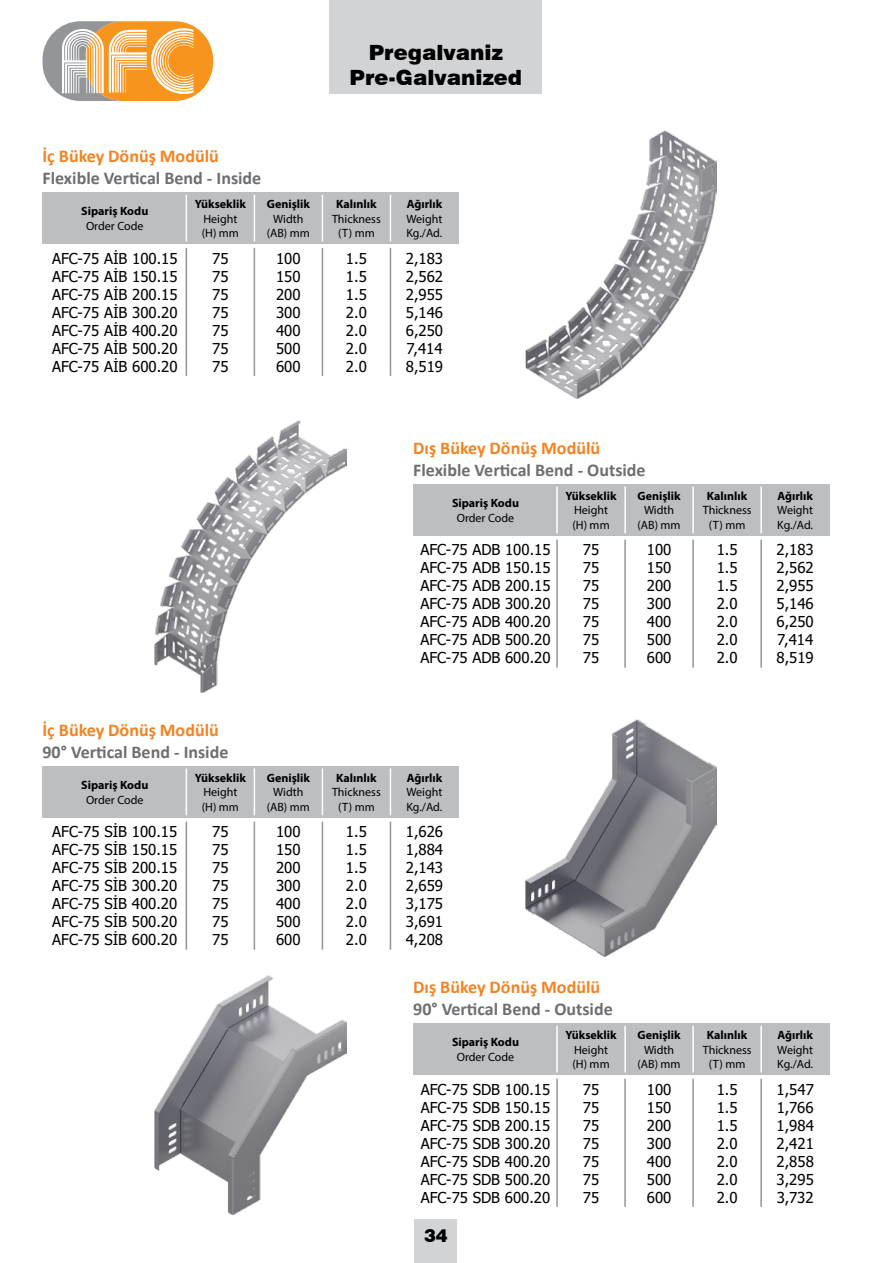
<style>
.page{position:relative;width:893px;height:1263px;background:#fff}
.page>*{position:absolute;margin:0;border:0;box-sizing:border-box;transform-origin:0 0}
.t1{font:900 21px/25.2px "Swiss 721 BT";color:#000;text-align:center}
.t2{font:700 18px "Calibri";color:#6d6e71}
.t3{font:700 18px "Calibri";color:#f58220}
.t4{font:900 18px "Swiss 721 BT";color:#000}
.t5{font:15px/18px "Tahoma";color:#000;text-align:justify}
.t6{font:12px/14.4px "Myriad Pro";color:#000}
.t7{font:700 12px "Myriad Pro";color:#000}
</style>
<div class="page">
<div style="left:415px;top:1219px;width:42px;height:44px;background:#d1d3d4"></div>
<div style="left:85px;top:21px;width:128px;height:80px;background:#f7941e;border-radius:38px"></div>
<svg style="left:43px;top:21px;width:151px;height:80px"></svg>
<div style="left:330px;top:0;width:212px;height:94px;background:#d1d3d4"></div>
<div style="left:43px;top:193px;width:144px;height:51px;background:#bcbec0"></div>
<div style="left:186px;top:193px;width:68px;height:51px;background:#bcbec0"></div>
<div style="left:254px;top:193px;width:68px;height:51px;background:#bcbec0"></div>
<div style="left:322px;top:193px;width:68px;height:51px;background:#bcbec0"></div>
<div style="left:390px;top:193px;width:68px;height:51px;background:#bcbec0"></div>
<hr style="left:186px;top:195px;width:1px;height:46px;background:#fff">
<hr style="left:186px;top:248px;width:1px;height:128px;background:#939598">
<hr style="left:254px;top:248px;width:1px;height:128px;background:#939598">
<hr style="left:322px;top:248px;width:1px;height:128px;background:#939598">
<hr style="left:390px;top:248px;width:1px;height:128px;background:#939598">
<hr style="left:254px;top:195px;width:1px;height:46px;background:#fff">
<hr style="left:322px;top:195px;width:1px;height:46px;background:#fff">
<hr style="left:390px;top:195px;width:1px;height:46px;background:#fff">
<div style="left:413px;top:484px;width:145px;height:51px;background:#bcbec0"></div>
<div style="left:557px;top:484px;width:68px;height:51px;background:#bcbec0"></div>
<div style="left:625px;top:484px;width:68px;height:51px;background:#bcbec0"></div>
<div style="left:693px;top:484px;width:68px;height:51px;background:#bcbec0"></div>
<div style="left:761px;top:484px;width:68px;height:51px;background:#bcbec0"></div>
<hr style="left:556px;top:487px;width:2px;height:46px;background:#fff">
<hr style="left:556px;top:540px;width:2px;height:128px;background:#939598">
<hr style="left:624px;top:540px;width:2px;height:128px;background:#939598">
<hr style="left:692px;top:540px;width:2px;height:128px;background:#939598">
<hr style="left:760px;top:540px;width:2px;height:128px;background:#939598">
<hr style="left:624px;top:487px;width:2px;height:46px;background:#fff">
<hr style="left:692px;top:487px;width:2px;height:46px;background:#fff">
<hr style="left:760px;top:487px;width:2px;height:46px;background:#fff">
<div style="left:43px;top:766px;width:144px;height:51px;background:#bcbec0"></div>
<div style="left:186px;top:766px;width:68px;height:51px;background:#bcbec0"></div>
<div style="left:254px;top:766px;width:68px;height:51px;background:#bcbec0"></div>
<div style="left:322px;top:766px;width:68px;height:51px;background:#bcbec0"></div>
<div style="left:390px;top:766px;width:68px;height:51px;background:#bcbec0"></div>
<hr style="left:186px;top:768px;width:1px;height:47px;background:#fff">
<hr style="left:186px;top:822px;width:1px;height:128px;background:#939598">
<hr style="left:254px;top:822px;width:1px;height:128px;background:#939598">
<hr style="left:322px;top:822px;width:1px;height:128px;background:#939598">
<hr style="left:390px;top:822px;width:1px;height:128px;background:#939598">
<hr style="left:254px;top:768px;width:1px;height:47px;background:#fff">
<hr style="left:322px;top:768px;width:1px;height:47px;background:#fff">
<hr style="left:390px;top:768px;width:1px;height:47px;background:#fff">
<div style="left:413px;top:1023px;width:145px;height:51px;background:#bcbec0"></div>
<div style="left:557px;top:1023px;width:68px;height:51px;background:#bcbec0"></div>
<div style="left:625px;top:1023px;width:68px;height:51px;background:#bcbec0"></div>
<div style="left:693px;top:1023px;width:68px;height:51px;background:#bcbec0"></div>
<div style="left:761px;top:1023px;width:68px;height:51px;background:#bcbec0"></div>
<hr style="left:556px;top:1026px;width:2px;height:46px;background:#fff">
<hr style="left:556px;top:1079px;width:2px;height:128px;background:#939598">
<hr style="left:624px;top:1079px;width:2px;height:128px;background:#939598">
<hr style="left:692px;top:1079px;width:2px;height:128px;background:#939598">
<hr style="left:760px;top:1079px;width:2px;height:128px;background:#939598">
<hr style="left:624px;top:1026px;width:2px;height:46px;background:#fff">
<hr style="left:692px;top:1026px;width:2px;height:46px;background:#fff">
<hr style="left:760px;top:1026px;width:2px;height:46px;background:#fff">
<img style="left:155px;top:421px;width:191px;height:271px">
<img style="left:525px;top:131px;width:192px;height:267px">
<img style="left:155px;top:976px;width:191px;height:239px">
<img style="left:525px;top:719px;width:192px;height:238px">
<p class="t3" style="left:43px;top:144px;width:178px">İç Bükey Dönüş Modülü</p>
<p class="t2" style="left:43px;top:165px;width:220px">Flexible Vertical Bend - Inside</p>
<h1 class="t1" style="left:349px;top:40px;width:174px">Pregalvaniz<br>Pre-Galvanized</h1>
<p class="t7" style="left:195px;top:196px;width:53px">Yükseklik</p>
<p class="t6" style="left:202px;top:211px;width:39px">Height (H) mm</p>
<p class="t7" style="left:267px;top:196px;width:45px">Genişlik</p>
<p class="t6" style="left:267px;top:211px;width:45px;text-align:center">Width (AB) mm</p>
<p class="t7" style="left:336px;top:196px;width:42px">Kalınlık</p>
<p class="t6" style="left:332px;top:211px;width:50px;text-align:center">Thickness (T) mm</p>
<p class="t7" style="left:407px;top:196px;width:37px">Ağırlık</p>
<p class="t6" style="left:406px;top:211px;width:37px">Weight<br>Kg./Ad.</p>
<p class="t7" style="left:81px;top:204px;width:69px">Sipariş Kodu</p>
<p class="t6" style="left:86px;top:218px;width:59px">Order Code</p>
<p class="t5" style="left:52px;top:250px;width:127px">AFC-75 AİB 100.15<br>AFC-75 AİB 150.15<br>AFC-75 AİB 200.15<br>AFC-75 AİB 300.20<br>AFC-75 AİB 400.20<br>AFC-75 AİB 500.20<br>AFC-75 AİB 600.20</p>
<p class="t5" style="left:212px;top:250px;width:18px">75<br>75<br>75<br>75<br>75<br>75<br>75</p>
<p class="t5" style="left:276px;top:250px;width:26px">100<br>150<br>200<br>300<br>400<br>500<br>600</p>
<p class="t5" style="left:346px;top:250px;width:22px">1.5<br>1.5<br>1.5<br>2.0<br>2.0<br>2.0<br>2.0</p>
<p class="t5" style="left:406px;top:250px;width:39px">2,183<br>2,562<br>2,955<br>5,146<br>6,250<br>7,414<br>8,519</p>
<p class="t3" style="left:413px;top:435px;width:188px">Dış Bükey Dönüş Modülü</p>
<p class="t2" style="left:413px;top:457px;width:234px">Flexible Vertical Bend - Outside</p>
<p class="t3" style="left:43px;top:717px;width:178px">İç Bükey Dönüş Modülü</p>
<p class="t2" style="left:43px;top:739px;width:187px">90° Vertical Bend - Inside</p>
<p class="t7" style="left:565px;top:488px;width:53px">Yükseklik</p>
<p class="t6" style="left:572px;top:503px;width:39px">Height (H) mm</p>
<p class="t7" style="left:637px;top:488px;width:45px">Genişlik</p>
<p class="t6" style="left:637px;top:503px;width:45px;text-align:center">Width (AB) mm</p>
<p class="t7" style="left:707px;top:488px;width:42px">Kalınlık</p>
<p class="t6" style="left:703px;top:503px;width:50px;text-align:center">Thickness (T) mm</p>
<p class="t7" style="left:777px;top:488px;width:37px">Ağırlık</p>
<p class="t6" style="left:777px;top:503px;width:37px">Weight<br>Kg./Ad.</p>
<p class="t7" style="left:452px;top:495px;width:69px">Sipariş Kodu</p>
<p class="t6" style="left:457px;top:510px;width:59px">Order Code</p>
<p class="t5" style="left:420px;top:542px;width:132px">AFC-75 ADB 100.15<br>AFC-75 ADB 150.15<br>AFC-75 ADB 200.15<br>AFC-75 ADB 300.20<br>AFC-75 ADB 400.20<br>AFC-75 ADB 500.20<br>AFC-75 ADB 600.20</p>
<p class="t5" style="left:583px;top:542px;width:18px">75<br>75<br>75<br>75<br>75<br>75<br>75</p>
<p class="t5" style="left:647px;top:542px;width:26px">100<br>150<br>200<br>300<br>400<br>500<br>600</p>
<p class="t5" style="left:717px;top:542px;width:22px">1.5<br>1.5<br>1.5<br>2.0<br>2.0<br>2.0<br>2.0</p>
<p class="t5" style="left:776px;top:542px;width:39px">2,183<br>2,562<br>2,955<br>5,146<br>6,250<br>7,414<br>8,519</p>
<p class="t7" style="left:195px;top:770px;width:53px">Yükseklik</p>
<p class="t6" style="left:202px;top:785px;width:39px">Height (H) mm</p>
<p class="t7" style="left:267px;top:770px;width:45px">Genişlik</p>
<p class="t6" style="left:267px;top:785px;width:45px;text-align:center">Width (AB) mm</p>
<p class="t7" style="left:336px;top:770px;width:42px">Kalınlık</p>
<p class="t6" style="left:332px;top:785px;width:50px;text-align:center">Thickness (T) mm</p>
<p class="t7" style="left:407px;top:770px;width:37px">Ağırlık</p>
<p class="t6" style="left:406px;top:785px;width:37px">Weight<br>Kg./Ad.</p>
<p class="t7" style="left:81px;top:777px;width:69px">Sipariş Kodu</p>
<p class="t6" style="left:86px;top:792px;width:59px">Order Code</p>
<p class="t5" style="left:52px;top:824px;width:126px">AFC-75 SİB 100.15<br>AFC-75 SİB 150.15<br>AFC-75 SİB 200.15<br>AFC-75 SİB 300.20<br>AFC-75 SİB 400.20<br>AFC-75 SİB 500.20<br>AFC-75 SİB 600.20</p>
<p class="t5" style="left:212px;top:824px;width:18px">75<br>75<br>75<br>75<br>75<br>75<br>75</p>
<p class="t5" style="left:276px;top:824px;width:26px">100<br>150<br>200<br>300<br>400<br>500<br>600</p>
<p class="t5" style="left:346px;top:824px;width:22px">1.5<br>1.5<br>1.5<br>2.0<br>2.0<br>2.0<br>2.0</p>
<p class="t5" style="left:406px;top:824px;width:39px">1,626<br>1,884<br>2,143<br>2,659<br>3,175<br>3,691<br>4,208</p>
<p class="t3" style="left:413px;top:974px;width:188px">Dış Bükey Dönüş Modülü</p>
<p class="t2" style="left:413px;top:996px;width:201px">90° Vertical Bend - Outside</p>
<p class="t7" style="left:565px;top:1027px;width:53px">Yükseklik</p>
<p class="t6" style="left:572px;top:1042px;width:39px">Height (H) mm</p>
<p class="t7" style="left:637px;top:1027px;width:45px">Genişlik</p>
<p class="t6" style="left:637px;top:1042px;width:45px;text-align:center">Width (AB) mm</p>
<p class="t7" style="left:707px;top:1027px;width:42px">Kalınlık</p>
<p class="t6" style="left:703px;top:1042px;width:50px;text-align:center">Thickness (T) mm</p>
<p class="t7" style="left:777px;top:1027px;width:37px">Ağırlık</p>
<p class="t6" style="left:777px;top:1042px;width:37px">Weight<br>Kg./Ad.</p>
<p class="t7" style="left:452px;top:1034px;width:69px">Sipariş Kodu</p>
<p class="t6" style="left:457px;top:1049px;width:59px">Order Code</p>
<p class="t5" style="left:421px;top:1081px;width:131px">AFC-75 SDB 100.15<br>AFC-75 SDB 150.15<br>AFC-75 SDB 200.15<br>AFC-75 SDB 300.20<br>AFC-75 SDB 400.20<br>AFC-75 SDB 500.20<br>AFC-75 SDB 600.20</p>
<p class="t5" style="left:583px;top:1081px;width:18px">75<br>75<br>75<br>75<br>75<br>75<br>75</p>
<p class="t5" style="left:647px;top:1081px;width:26px">100<br>150<br>200<br>300<br>400<br>500<br>600</p>
<p class="t5" style="left:717px;top:1081px;width:22px">1.5<br>1.5<br>1.5<br>2.0<br>2.0<br>2.0<br>2.0</p>
<p class="t5" style="left:776px;top:1081px;width:39px">1,547<br>1,766<br>1,984<br>2,421<br>2,858<br>3,295<br>3,732</p>
<p class="t4" style="left:424px;top:1224px;width:25px">34</p>
</div>
